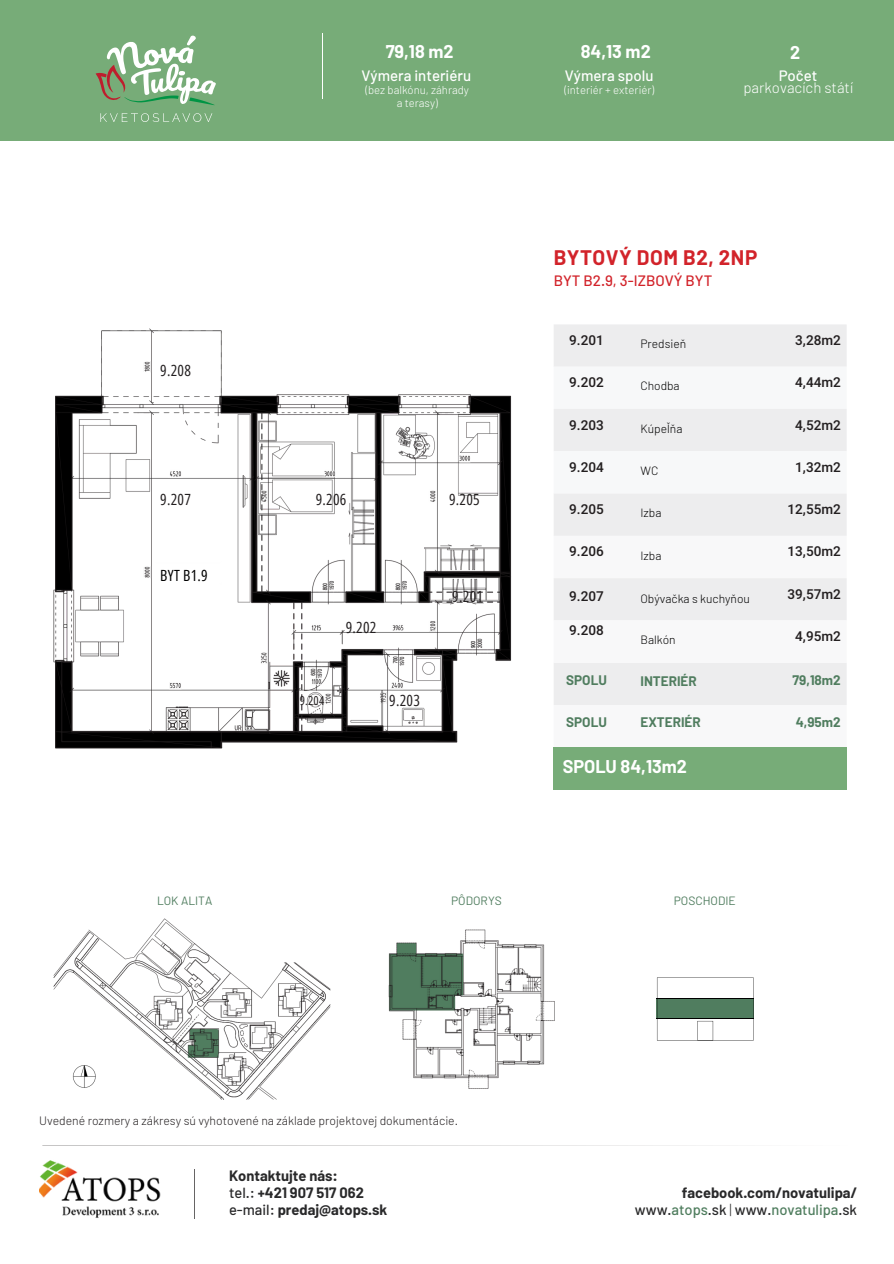
<style>
.page{position:relative;width:894px;height:1264px;background:#fff}
.page>*{position:absolute;margin:0;border:0;box-sizing:border-box;transform-origin:0 0}
.t1{font:700 20.55px "Barlow";letter-spacing:.025em;color:#d2232a}
.t2{font:700 18px "Barlow";color:#fff}
.t3{font:15.45px "Open Sans Condensed";letter-spacing:.02em;color:#231f20}
.t4{font:15.45px "Open Sans Condensed";color:#000}
.t5{font:500 15px "Barlow";color:#fff}
.t6{font:500 15px "Barlow";color:#d2232a}
.t7{font:300 15px "Barlow";color:#fff}
.t8{font:700 14.7px/17px "Barlow";color:#29292a;text-align:right}
.t9{font:500 13.5px "Heebo";color:#231f20}
.t10{font:700 13.5px "Barlow";color:#507d5f}
.t11{font:12.3px "Open Sans Condensed";color:#231f20}
.t12{font:300 12.15px "Barlow";color:#231f20}
.t13{font:300 12px "Barlow";color:#000}
.t14{font:12px "Barlow";color:#507d5f}
.t15{font:300 11.4px "Barlow";color:#fff}
.s1{font-weight:500}
.s2{font-weight:500;color:#4f7d5e}
.s3{font-weight:300}
</style>
<div class="page">
<hr style="left:194px;top:1168px;width:1px;height:50px;background:#666464">
<hr style="left:42px;top:1145px;width:814px;height:1px;background:#666464">
<div style="left:0;top:0;width:893px;height:140px;background:#77ac78"></div>
<hr style="left:322px;top:34px;width:1px;height:65px;background:#fff">
<img style="left:39px;top:1160px;width:121px;height:58px">
<svg style="left:100px;top:113px;width:112px;height:9px"></svg>
<svg style="left:96px;top:36px;width:120px;height:69px"></svg>
<img style="left:53px;top:918px;width:278px;height:182px">
<img style="left:53px;top:328px;width:459px;height:421px">
<img style="left:388px;top:929px;width:167px;height:160px">
<svg style="left:554px;top:324px;width:292px;height:381px"></svg>
<div style="left:553px;top:747px;width:293px;height:42px;background:#77ac78"></div>
<svg style="left:656px;top:977px;width:97px;height:63px"></svg>
<p class="t2" style="left:385px;top:40px;width:69px">79,18 m2</p>
<p class="t2" style="left:580px;top:40px;width:71px">84,13 m2</p>
<p class="t2" style="left:789px;top:41px;width:12px">2</p>
<p class="t5" style="left:361px;top:66px;width:111px">Výmera interiéru</p>
<p class="t5" style="left:564px;top:66px;width:90px">Výmera spolu</p>
<p class="t5" style="left:778px;top:66px;width:40px">Počet</p>
<p class="t15" style="left:365px;top:82px;width:105px">(bez balkónu, záhrady</p>
<p class="t7" style="left:743px;top:77px;width:111px">parkovacích státí</p>
<p class="t15" style="left:396px;top:96px;width:43px">a terasy)</p>
<p class="t15" style="left:564px;top:83px;width:91px">(interiér + exteriér)</p>
<p class="t1" style="left:553px;top:244px;width:205px">BYTOVÝ DOM B2, 2NP</p>
<p class="t3" style="left:160px;top:359px;width:32px">9.208</p>
<p class="t3" style="left:160px;top:488px;width:32px">9.207</p>
<p class="t3" style="left:315px;top:488px;width:32px">9.206</p>
<p class="t4" style="left:160px;top:564px;width:49px">BYT B1.9</p>
<p class="t3" style="left:345px;top:616px;width:32px">9.202</p>
<p class="t11" style="left:299px;top:692px;width:26px">9.204</p>
<p class="t3" style="left:389px;top:689px;width:32px">9.203</p>
<p class="t3" style="left:449px;top:488px;width:32px">9.205</p>
<p class="t3" style="left:452px;top:586px;width:32px">9.201</p>
<p class="t14" style="left:157px;top:892px;width:57px">LOK ALITA</p>
<p class="t14" style="left:451px;top:892px;width:52px">PÔDORYS</p>
<p class="t6" style="left:553px;top:271px;width:160px">BYT B2.9, 3-IZBOVÝ BYT</p>
<p class="t9" style="left:569px;top:331px;width:36px">9.201</p>
<p class="t9" style="left:569px;top:373px;width:36px">9.202</p>
<p class="t9" style="left:569px;top:415px;width:36px">9.203</p>
<p class="t9" style="left:569px;top:458px;width:36px">9.204</p>
<p class="t9" style="left:569px;top:500px;width:36px">9.205</p>
<p class="t9" style="left:569px;top:542px;width:36px">9.206</p>
<p class="t9" style="left:569px;top:586px;width:36px">9.207</p>
<p class="t9" style="left:569px;top:620px;width:36px">9.208</p>
<p class="t13" style="left:640px;top:336px;width:47px">Predsieň</p>
<p class="t13" style="left:640px;top:378px;width:41px">Chodba</p>
<p class="t13" style="left:640px;top:420px;width:43px">Kúpeľňa</p>
<p class="t13" style="left:640px;top:463px;width:19px">WC</p>
<p class="t13" style="left:640px;top:505px;width:22px">Izba</p>
<p class="t13" style="left:640px;top:547px;width:22px">Izba</p>
<p class="t13" style="left:640px;top:591px;width:111px">Obývačka s kuchyňou</p>
<p class="t13" style="left:640px;top:632px;width:37px">Balkón</p>
<p class="t9" style="left:795px;top:331px;width:47px">3,28m2</p>
<p class="t9" style="left:795px;top:373px;width:47px">4,44m2</p>
<p class="t9" style="left:795px;top:415px;width:47px">4,52m2</p>
<p class="t9" style="left:795px;top:458px;width:47px">1,32m2</p>
<p class="t9" style="left:787px;top:500px;width:55px">12,55m2</p>
<p class="t9" style="left:787px;top:542px;width:55px">13,50m2</p>
<p class="t9" style="left:787px;top:584px;width:55px">39,57m2</p>
<p class="t9" style="left:795px;top:627px;width:47px">4,95m2</p>
<p class="t10" style="left:566px;top:671px;width:42px">SPOLU</p>
<p class="t10" style="left:566px;top:713px;width:42px">SPOLU</p>
<p class="t10" style="left:640px;top:672px;width:58px">INTERIÉR</p>
<p class="t10" style="left:640px;top:713px;width:62px">EXTERIÉR</p>
<p class="t10" style="left:795px;top:713px;width:47px">4,95m2</p>
<p class="t10" style="left:792px;top:671px;width:50px">79,18m2</p>
<p class="t2" style="left:562px;top:755px;width:126px">SPOLU 84,13m2</p>
<p class="t14" style="left:673px;top:893px;width:63px">POSCHODIE</p>
<p class="t12" style="left:39px;top:1112px;width:420px">Uvedené rozmery a zákresy sú vyhotovené na základe projektovej dokumentácie.</p>
<p class="t8" style="left:229px;top:1166px;width:110px">Kontaktujte nás:</p>
<p class="t8" style="left:229px;top:1183px;width:136px"><span class="s1">tel.:</span> +421 907 517 062</p>
<p class="t8" style="left:229px;top:1200px;width:160px"><span class="s1">e-mail:</span> predaj@atops.sk</p>
<p class="t8" style="left:634px;top:1183px;width:224px">facebook.com/novatulipa/ <span class="s1">www.</span><span class="s2">atops</span><span class="s1">.sk</span> <span class="s3">|</span> <span class="s1">www.</span><span class="s2">novatulipa</span><span class="s1">.sk</span></p>
</div>
